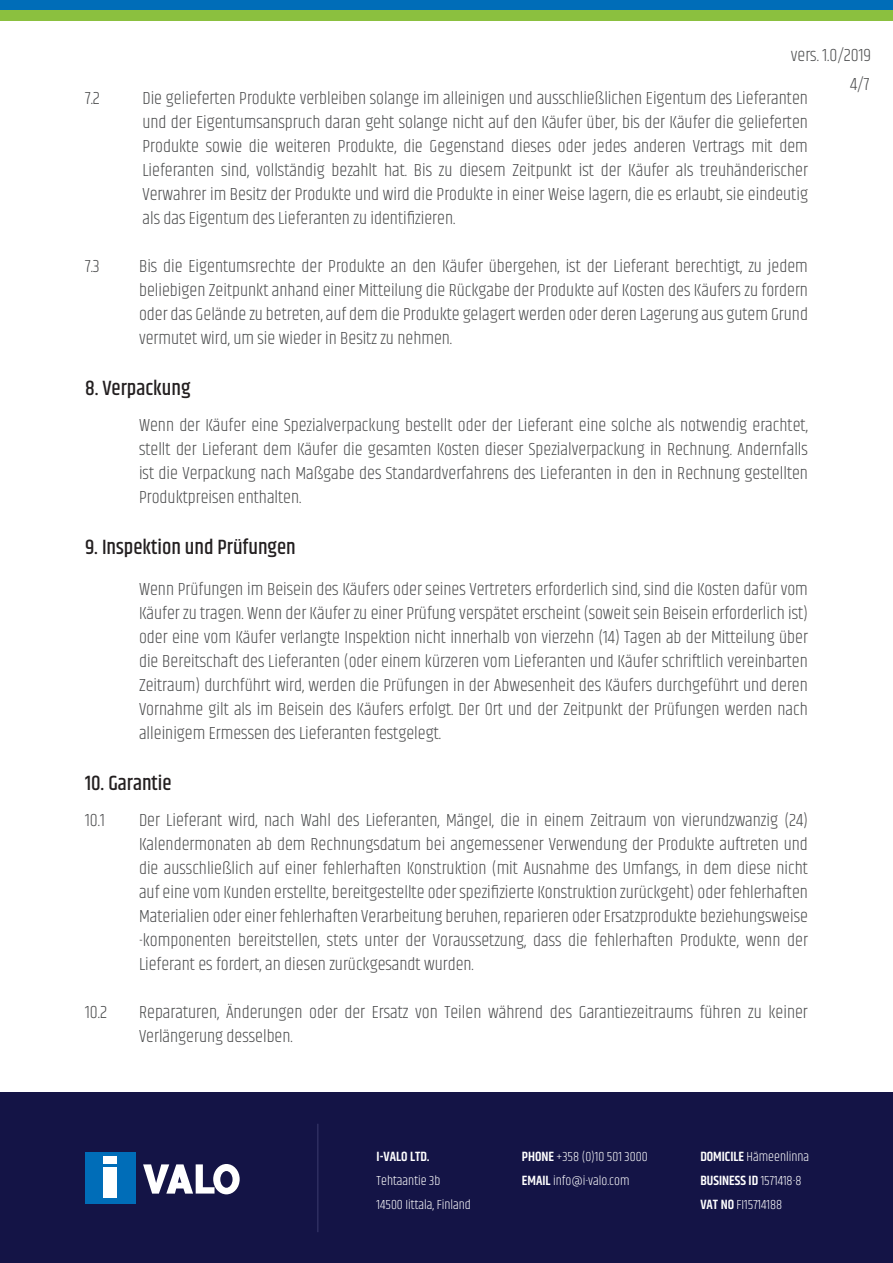
<style>
.page{position:relative;width:893px;height:1263px;background:#fff}
.page>*{position:absolute;margin:0;border:0;box-sizing:border-box;transform-origin:0 0}
.Alaotsikko{font:500 21px "Khand";color:#231f20}
.Leipäteksti{font:300 18px/24px "Khand";color:#4b4c4d;text-align:justify}
.t1{font:300 13.5px/24px "Khand";color:#fff}
.t2{font:600 13.5px "Khand";color:#fff}
.s1{font-weight:600}
</style>
<div class="page">
<div style="left:0;top:0;width:893px;height:10px;background:#006db8"></div>
<div style="left:0;top:10px;width:893px;height:11px;background:#8bc03f"></div>
<div style="left:0;top:1093px;width:893px;height:170px;background:#141446"></div>
<div style="left:85px;top:1152px;width:50px;height:51px;background:#006db8"></div>
<div style="left:103px;top:1157px;width:14px;height:7px;background:#fff"></div>
<div style="left:103px;top:1167px;width:14px;height:31px;background:#fff"></div>
<svg style="left:143px;top:1164px;width:97px;height:30px"></svg>
<hr style="left:318px;top:1124px;width:1px;height:108px;background:#3c3c6e">
<p class="Leipäteksti" style="left:791px;top:44px;width:82px">vers. 1.0/2019</p>
<p class="Leipäteksti" style="left:85px;top:87px;width:16px">7.2</p>
<p class="Leipäteksti" style="left:142px;top:87px;width:667px">Die gelieferten Produkte verbleiben solange im alleinigen und ausschließlichen Eigentum des Lieferanten und der Eigentumsanspruch daran geht solange nicht auf den Käufer über, bis der Käufer die gelieferten Produkte sowie die weiteren Produkte, die Gegenstand dieses oder jedes anderen Vertrags mit dem Lieferanten sind, vollständig bezahlt hat. Bis zu diesem Zeitpunkt ist der Käufer als treuhänderischer Verwahrer im Besitz der Produkte und wird die Produkte in einer Weise lagern, die es erlaubt, sie eindeutig als das Eigentum des Lieferanten zu identifizieren.</p>
<p class="Leipäteksti" style="left:85px;top:255px;width:16px">7.3</p>
<p class="Leipäteksti" style="left:139px;top:255px;width:670px">Bis die Eigentumsrechte der Produkte an den Käufer übergehen, ist der Lieferant berechtigt, zu jedem beliebigen Zeitpunkt anhand einer Mitteilung die Rückgabe der Produkte auf Kosten des Käufers zu fordern oder das Gelände zu betreten, auf dem die Produkte gelagert werden oder deren Lagerung aus gutem Grund vermutet wird, um sie wieder in Besitz zu nehmen.</p>
<p class="Alaotsikko" style="left:85px;top:375px;width:107px">8. Verpackung</p>
<p class="Leipäteksti" style="left:139px;top:414px;width:670px">Wenn der Käufer eine Spezialverpackung bestellt oder der Lieferant eine solche als notwendig erachtet, stellt der Lieferant dem Käufer die gesamten Kosten dieser Spezialverpackung in Rechnung. Andernfalls ist die Verpackung nach Maßgabe des Standardverfahrens des Lieferanten in den in Rechnung gestellten Produktpreisen enthalten.</p>
<p class="Alaotsikko" style="left:85px;top:534px;width:212px">9. Inspektion und Prüfungen</p>
<p class="Leipäteksti" style="left:139px;top:577px;width:670px">Wenn Prüfungen im Beisein des Käufers oder seines Vertreters erforderlich sind, sind die Kosten dafür vom Käufer zu tragen. Wenn der Käufer zu einer Prüfung verspätet erscheint (soweit sein Beisein erforderlich ist) oder eine vom Käufer verlangte Inspektion nicht innerhalb von vierzehn (14) Tagen ab der Mitteilung über die Bereitschaft des Lieferanten (oder einem kürzeren vom Lieferanten und Käufer schriftlich vereinbarten Zeitraum) durchführt wird, werden die Prüfungen in der Abwesenheit des Käufers durchgeführt und deren Vornahme gilt als im Beisein des Käufers erfolgt. Der Ort und der Zeitpunkt der Prüfungen werden nach alleinigem Ermessen des Lieferanten festgelegt.</p>
<p class="Alaotsikko" style="left:85px;top:769px;width:88px">10. Garantie</p>
<p class="Leipäteksti" style="left:85px;top:808px;width:21px">10.1</p>
<p class="Leipäteksti" style="left:139px;top:808px;width:670px">Der Lieferant wird, nach Wahl des Lieferanten, Mängel, die in einem Zeitraum von vierundzwanzig (24)<br>Kalendermonaten ab dem Rechnungsdatum bei angemessener Verwendung der Produkte auftreten und die ausschließlich auf einer fehlerhaften Konstruktion (mit Ausnahme des Umfangs, in dem diese nicht auf eine vom Kunden erstellte, bereitgestellte oder spezifizierte Konstruktion zurückgeht) oder fehlerhaften Materialien oder einer fehlerhaften Verarbeitung beruhen, reparieren oder Ersatzprodukte beziehungsweise -komponenten bereitstellen, stets unter der Voraussetzung, dass die fehlerhaften Produkte, wenn der Lieferant es fordert, an diesen zurückgesandt wurden.</p>
<p class="Leipäteksti" style="left:85px;top:1000px;width:23px">10.2</p>
<p class="Leipäteksti" style="left:139px;top:1000px;width:670px">Reparaturen, Änderungen oder der Ersatz von Teilen während des Garantiezeitraums führen zu keiner<br>Verlängerung desselben.</p>
<p class="Leipäteksti" style="left:850px;top:73px;width:21px">4/7</p>
<p class="t2" style="left:377px;top:1147px;width:55px">I-VALO LTD.</p>
<p class="t1" style="left:377px;top:1169px;width:96px">Tehtaantie 3b<br>14500 Iittala, Finland</p>
<p class="t1" style="left:522px;top:1145px;width:127px"><span class="s1">PHONE</span> +358 (0)10 501 3000<br><span class="s1">EMAIL</span> info@i-valo.com</p>
<p class="t1" style="left:700px;top:1145px;width:111px"><span class="s1">DOMICILE</span> Hämeenlinna<br><span class="s1">BUSINESS ID</span> 1571418-8<br><span class="s1">VAT NO</span> FI15714188</p>
</div>
